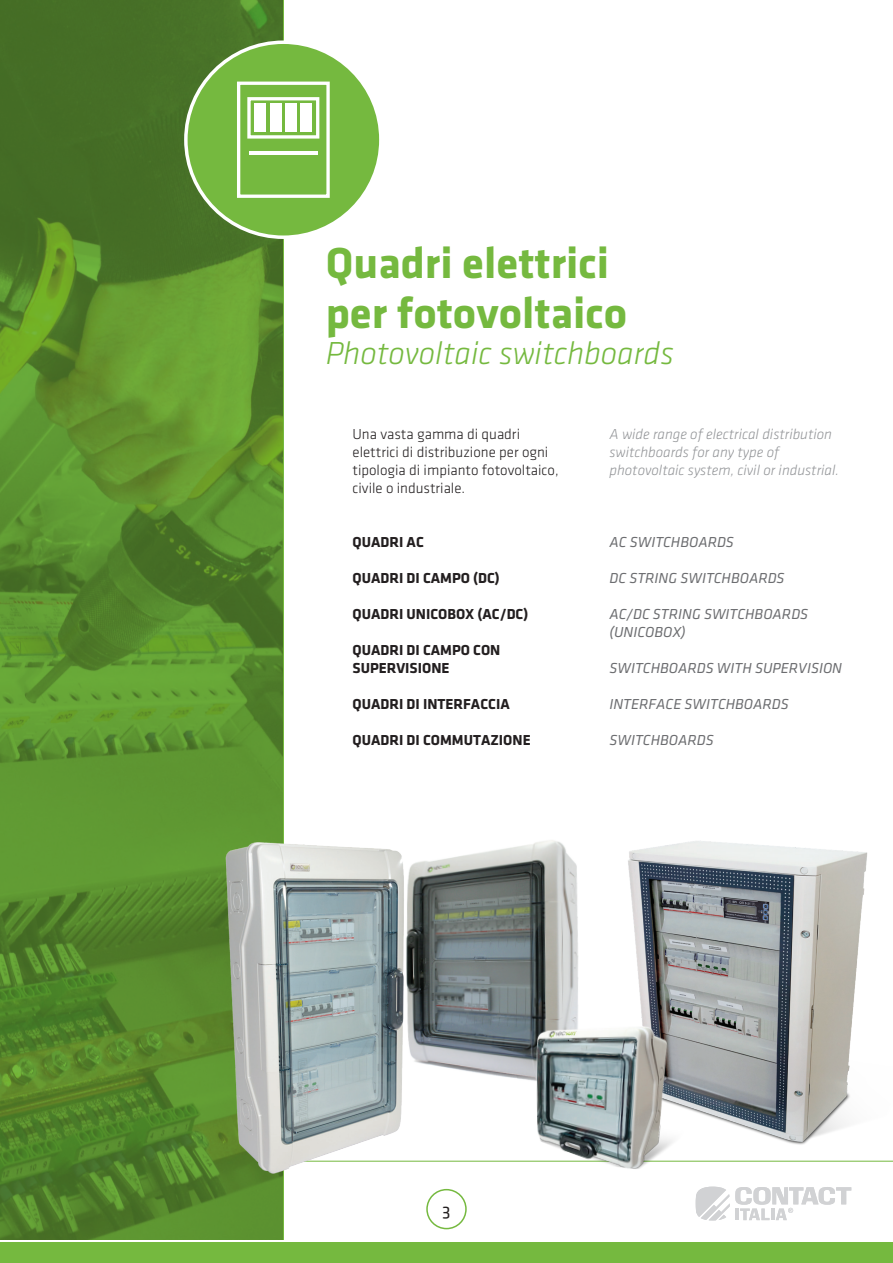
<style>
.page{position:relative;width:893px;height:1263px;background:#fff}
.page>*{position:absolute;margin:0;border:0;box-sizing:border-box;transform-origin:0 0}
.t1{font:700 45px/49.5px "Klavika";color:#75b93f}
.t2{font:italic 300 33px "Klavika";color:#75b93f}
.t3{font:18px "Klavika Regular OSF";color:#231f20}
.t4{font:italic 15px/18px "Klavika";color:#6c6d70}
.t5{font:700 15px/18px "Klavika";color:#231f20}
.t6{font:15px/18px "Klavika Light TF";color:#231f20}
.t7{font:italic 300 15px/18px "Klavika";color:#939598}
</style>
<div class="page">
<hr style="left:0;top:1161px;width:893px;height:1px;background:#75b93f">
<div style="left:426px;top:1189px;width:41px;height:40px;border:2px solid #75b93f;border-radius:50%"></div>
<div style="left:0;top:1242px;width:893px;height:21px;background:#75b93f"></div>
<img style="left:0;top:0;width:283px;height:1239px">
<svg style="left:696px;top:1187px;width:155px;height:33px"></svg>
<div style="left:186px;top:42px;width:195px;height:195px;background:#75b93f;border-radius:50%"></div>
<div style="left:237px;top:82px;width:93px;height:116px;border:3px solid #fff"></div>
<div style="left:247px;top:97px;width:72px;height:42px;border:3px solid #fff"></div>
<hr style="left:249px;top:151px;width:69px;height:4px;background:#fff">
<div style="left:300px;top:104px;width:12px;height:28px;background:#fff"></div>
<div style="left:285px;top:104px;width:12px;height:28px;background:#fff"></div>
<div style="left:270px;top:104px;width:12px;height:28px;background:#fff"></div>
<div style="left:254px;top:104px;width:12px;height:28px;background:#fff"></div>
<img style="left:422px;top:840px;width:157px;height:240px">
<img style="left:201px;top:825px;width:221px;height:359px">
<img style="left:628px;top:841px;width:240px;height:304px">
<img style="left:528px;top:1020px;width:155px;height:149px">
<h1 class="t1" style="left:326px;top:239px;width:303px">Quadri elettrici per fotovoltaico</h1>
<h2 class="t2" style="left:326px;top:336px;width:350px">Photovoltaic switchboards</h2>
<p class="t6" style="left:352px;top:425px;width:208px">Una vasta gamma di quadri elettrici di distribuzione per ogni tipologia di impianto fotovoltaico, civile o industriale.</p>
<p class="t5" style="left:352px;top:533px;width:73px">QUADRI AC</p>
<p class="t5" style="left:352px;top:569px;width:149px">QUADRI DI CAMPO (DC)</p>
<p class="t5" style="left:352px;top:605px;width:177px">QUADRI UNICOBOX (AC/DC)</p>
<p class="t5" style="left:352px;top:641px;width:149px">QUADRI DI CAMPO CON<br>SUPERVISIONE</p>
<p class="t5" style="left:352px;top:695px;width:159px">QUADRI DI INTERFACCIA</p>
<p class="t5" style="left:352px;top:731px;width:180px">QUADRI DI COMMUTAZIONE</p>
<p class="t7" style="left:609px;top:425px;width:231px">A wide range of electrical distribution switchboards for any type of photovoltaic system, civil or industrial.</p>
<p class="t4" style="left:609px;top:533px;width:126px">AC SWITCHBOARDS</p>
<p class="t4" style="left:609px;top:569px;width:177px">DC STRING SWITCHBOARDS</p>
<p class="t4" style="left:609px;top:605px;width:200px">AC/DC STRING SWITCHBOARDS (UNICOBOX)</p>
<p class="t4" style="left:609px;top:659px;width:234px">SWITCHBOARDS WITH SUPERVISION</p>
<p class="t4" style="left:609px;top:695px;width:181px">INTERFACE SWITCHBOARDS</p>
<p class="t4" style="left:609px;top:731px;width:106px">SWITCHBOARDS</p>
<p class="t3" style="left:442px;top:1201px;width:10px">3</p>
</div>
